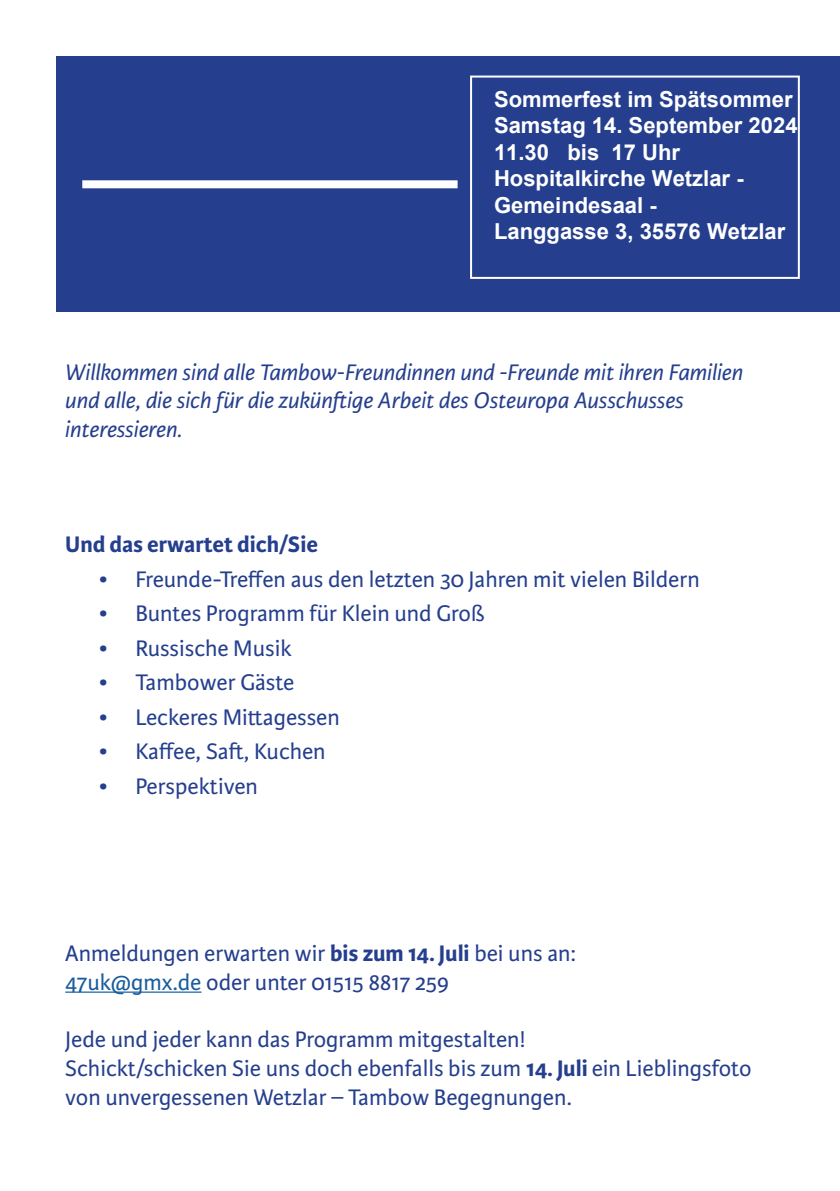
<style>
.page{position:relative;width:840px;height:1191px;background:#fff}
.page>*{position:absolute;margin:0;border:0;box-sizing:border-box;transform-origin:0 0}
.t1{font:24px/28.8px "Karmina Sans";color:#253f8e}
.t2{font:italic 24px/28.8px "Karmina Sans";color:#253f8e}
.t3{font:700 24px "Karmina Sans";color:#253f8e}
.t4{font:700 22px/26.4px "Arial";color:#fff}
.s1{font-weight:700}
.s2{color:#175d9e}
</style>
<div class="page">
<div style="left:57px;top:57px;width:782px;height:255px;background:#253f8e"></div>
<hr style="left:65px;top:991px;width:136px;height:1px;background:#175d9e">
<div style="left:82px;top:180px;width:375px;height:8px;background:#fff"></div>
<div style="left:470px;top:76px;width:329px;height:203px;border:2px solid #fff"></div>
<p class="t4" style="left:493px;top:86px;width:305px">Sommerfest im Spätsommer<br>Samstag 14. September 2024<br>11.30 bis 17 Uhr<br>Hospitalkirche Wetzlar -<br>Gemeindesaal -<br>Langgasse 3, 35576 Wetzlar</p>
<p class="t2" style="left:65px;top:358px;width:679px">Willkommen sind alle Tambow-Freundinnen und -Freunde mit ihren Familien und alle, die sich für die zukünftige Arbeit des Osteuropa Ausschusses interessieren.</p>
<p class="t3" style="left:65px;top:531px;width:254px">Und das erwartet dich/Sie</p>
<p class="t1" style="left:99px;top:565px;width:601px">• Freunde-Treffen aus den letzten 30 Jahren mit vielen Bildern</p>
<p class="t1" style="left:99px;top:599px;width:386px">• Buntes Programm für Klein und Groß</p>
<p class="t1" style="left:99px;top:634px;width:194px">• Russische Musik</p>
<p class="t1" style="left:99px;top:668px;width:197px">• Tambower Gäste</p>
<p class="t1" style="left:99px;top:703px;width:242px">• Leckeres Mittagessen</p>
<p class="t1" style="left:99px;top:737px;width:228px">• Kaffee, Saft, Kuchen</p>
<p class="t1" style="left:99px;top:772px;width:160px">• Perspektiven</p>
<p class="t1" style="left:65px;top:939px;width:512px">Anmeldungen erwarten wir <span class="s1">bis zum 14. Juli</span> bei uns an:<br><span class="s2">47uk@gmx.de</span> oder unter 01515 8817 259</p>
<p class="t1" style="left:65px;top:1025px;width:687px">Jede und jeder kann das Programm mitgestalten!<br>Schickt/schicken Sie uns doch ebenfalls bis zum <span class="s1">14. Juli</span> ein Lieblingsfoto von unvergessenen Wetzlar – Tambow Begegnungen.</p>
</div>
